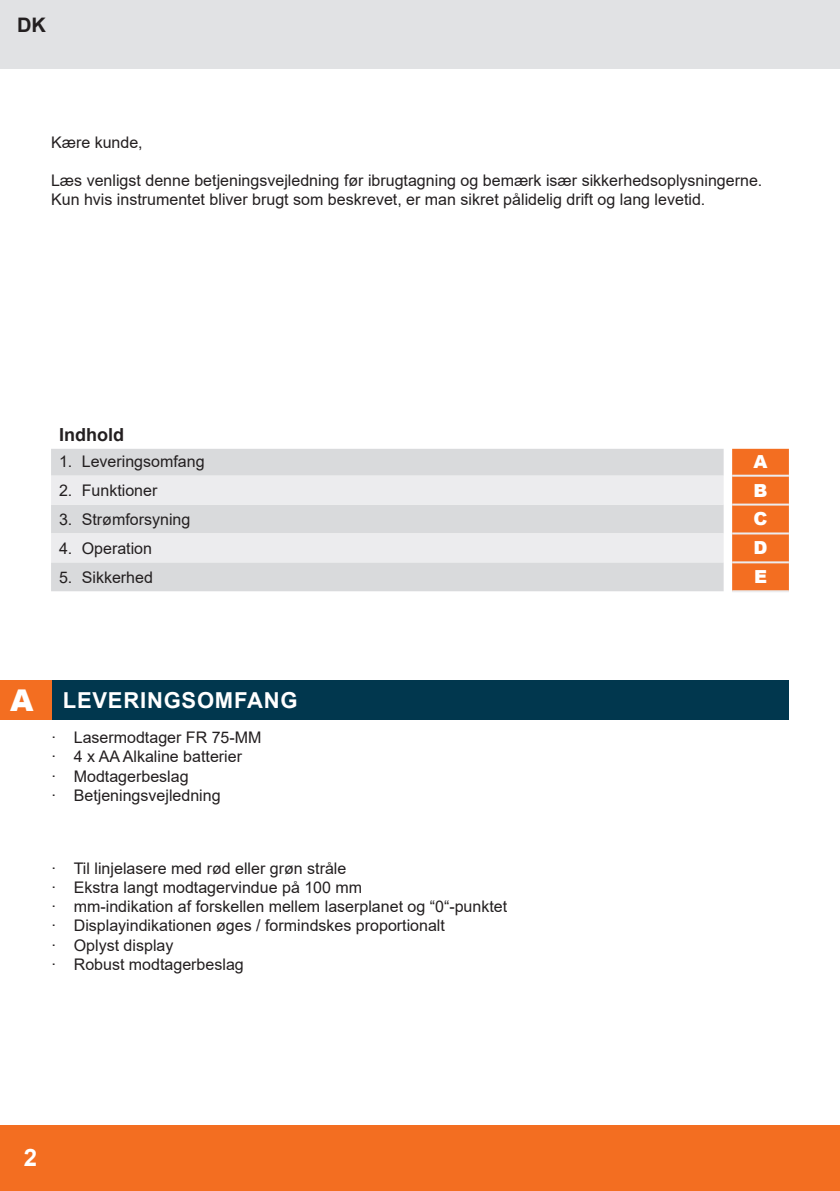
<style>
.page{position:relative;width:840px;height:1191px;background:#fff}
.page>*{position:absolute;margin:0;border:0;box-sizing:border-box;transform-origin:0 0}
.oranger_Balken_Unter{font:900 30px "Arial";color:#fff}
.t1{font:700 24px "Arial";color:#fff}
.blauer_Balken_Unter{font:700 22px "Arial";letter-spacing:.035em;color:#fff}
.t2{font:700 20px "Arial";color:#231f20}
.t3{font:700 18px "Arial";color:#231f20}
.t4{font:900 18px "Arial";color:#fff}
.Inhalt{font:16px/19.2px "Arial";color:#231f20}
</style>
<div class="page">
<div style="left:0;top:1125px;width:839px;height:66px;background:#f36e21"></div>
<div style="left:0;top:0;width:839px;height:68px;background:#e1e2e4"></div>
<div style="left:51px;top:449px;width:672px;height:142px;background:#d9dadc"></div>
<div style="left:732px;top:449px;width:56px;height:141px;background:#f36e21"></div>
<svg style="left:51px;top:476px;width:672px;height:86px;background:#e5e6e8"></svg>
<hr style="left:731px;top:475px;width:57px;height:2px;background:#ececee">
<hr style="left:731px;top:503px;width:57px;height:2px;background:#ececee">
<hr style="left:731px;top:532px;width:57px;height:2px;background:#ececee">
<hr style="left:731px;top:561px;width:57px;height:2px;background:#ececee">
<hr style="left:731px;top:590px;width:57px;height:2px;background:#ececee">
<div style="left:51px;top:680px;width:737px;height:40px;background:#01374e"></div>
<div style="left:0;top:680px;width:51px;height:40px;background:#f36e21"></div>
<p class="t2" style="left:17px;top:10px;width:30px">DK</p>
<p class="Inhalt" style="left:51px;top:132px;width:93px">Kære kunde,</p>
<p class="Inhalt" style="left:51px;top:171px;width:712px">Læs venligst denne betjeningsvejledning før ibrugtagning og bemærk især sikkerhedsoplysningerne.<br>Kun hvis instrumentet bliver brugt som beskrevet, er man sikret pålidelig drift og lang levetid.</p>
<p class="t3" style="left:59px;top:422px;width:66px">Indhold</p>
<p class="Inhalt" style="left:59px;top:452px;width:147px">1. Leveringsomfang</p>
<p class="t4" style="left:753px;top:448px;width:16px">A</p>
<p class="Inhalt" style="left:59px;top:480px;width:100px">2. Funktioner</p>
<p class="t4" style="left:753px;top:477px;width:16px">B</p>
<p class="Inhalt" style="left:59px;top:509px;width:133px">3. Strømforsyning</p>
<p class="t4" style="left:753px;top:506px;width:16px">C</p>
<p class="Inhalt" style="left:59px;top:538px;width:94px">4. Operation</p>
<p class="t4" style="left:753px;top:535px;width:16px">D</p>
<p class="Inhalt" style="left:59px;top:567px;width:95px">5. Sikkerhed</p>
<p class="t4" style="left:753px;top:564px;width:14px">E</p>
<p class="oranger_Balken_Unter" style="left:10px;top:678px;width:25px">A</p>
<p class="blauer_Balken_Unter" style="left:63px;top:685px;width:236px">LEVERINGSOMFANG</p>
<p class="Inhalt" style="left:51px;top:728px;width:212px">· Lasermodtager FR 75-MM</p>
<p class="Inhalt" style="left:51px;top:747px;width:192px">· 4 x AA Alkaline batterier</p>
<p class="Inhalt" style="left:51px;top:766px;width:139px">· Modtagerbeslag</p>
<p class="Inhalt" style="left:51px;top:785px;width:171px">· Betjeningsvejledning</p>
<p class="Inhalt" style="left:51px;top:858px;width:297px">· Til linjelasere med rød eller grøn stråle</p>
<p class="Inhalt" style="left:51px;top:877px;width:312px">· Ekstra langt modtagervindue på 100 mm</p>
<p class="Inhalt" style="left:51px;top:896px;width:457px">· mm-indikation af forskellen mellem laserplanet og “0“-punktet</p>
<p class="Inhalt" style="left:51px;top:916px;width:395px">· Displayindikationen øges / formindskes proportionalt</p>
<p class="Inhalt" style="left:51px;top:935px;width:124px">· Oplyst display</p>
<p class="Inhalt" style="left:51px;top:954px;width:194px">· Robust modtagerbeslag</p>
<h2 class="t1" style="left:24px;top:1141px;width:15px">2</h2>
</div>
